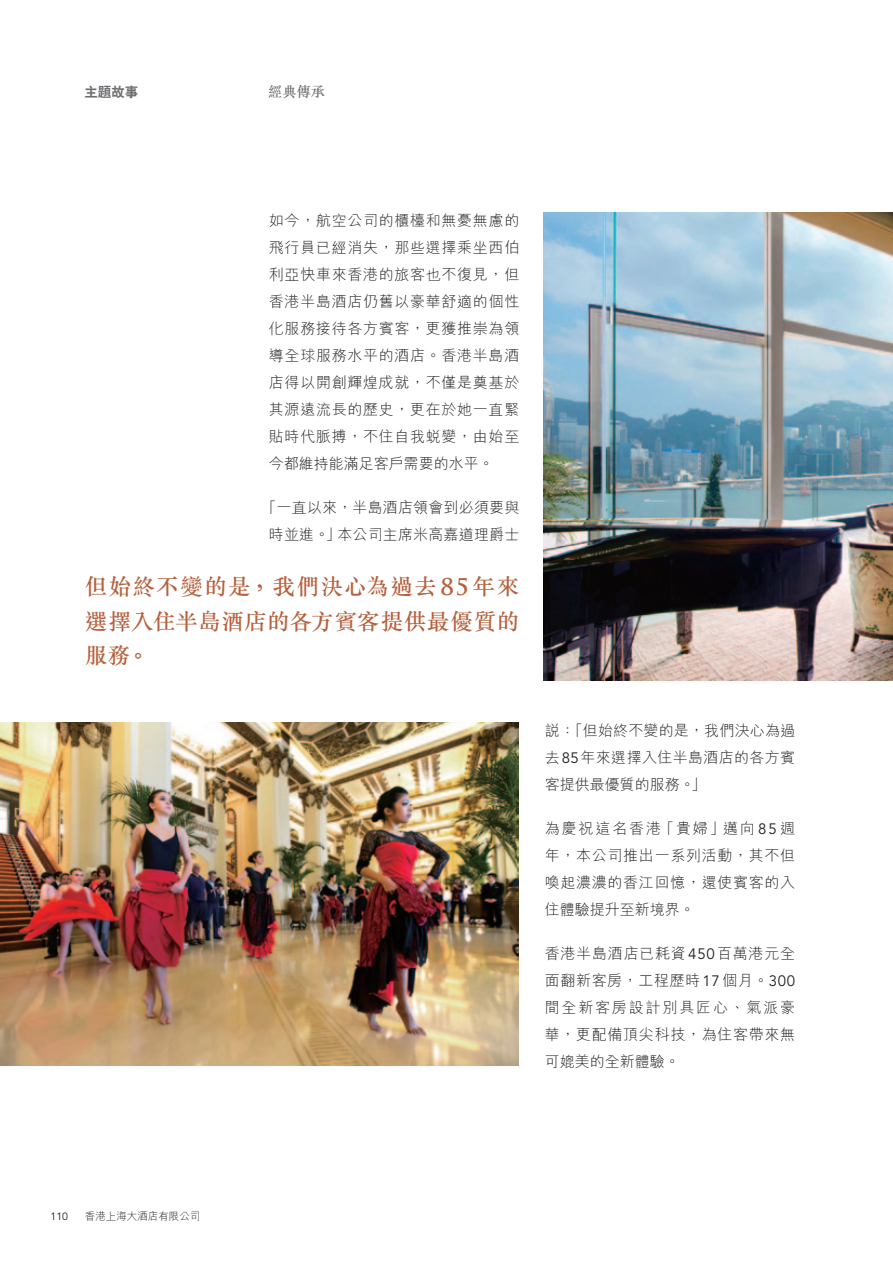
<style>
.page{position:relative;width:893px;height:1263px;background:#fff}
.page>*{position:absolute;margin:0;border:0;box-sizing:border-box;transform-origin:0 0}
.C_Call_out{font:500 22.5px/34.5px "M Sung HK";letter-spacing:.04em;color:#b5613e;text-align:justify}
.C_Body{font:300 15px/27px "M Hei HK";letter-spacing:.04em;color:#231f20;text-align:justify}
.C_Body-2{font:300 15px/27px "M Hei HK";letter-spacing:.01em;color:#231f20;text-align:center}
.t1{font:500 14.25px "M Sung HK";color:#6c6d70}
.t2{font:800 13.5px "C Hei 2 HK";color:#6c6d70}
.t3{font:300 10.5px "M Hei HK";color:#231f20}
.t4{font:10.5px "Avenir";color:#231f20}
.s1{font-family:"Trajan Pro";font-weight:700}
.s2{font-family:"Avenir";font-weight:400}
</style>
<div class="page">
<img style="left:0;top:723px;width:519px;height:342px">
<img style="left:543px;top:213px;width:350px;height:467px">
<p class="t2" style="left:84px;top:83px;width:55px">主題故事</p>
<p class="t1" style="left:268px;top:82px;width:58px">經典傳承</p>
<p class="C_Body" style="left:269px;top:206px;width:252px">如今，航空公司的櫃檯和無憂無慮的飛行員已經消失，那些選擇乘坐西伯利亞快車來香港的旅客也不復見，但香港半島酒店仍舊以豪華舒適的個性化服務接待各方賓客，更獲推崇為領導全球服務水平的酒店。香港半島酒店得以開創輝煌成就，不僅是奠基於其源遠流長的歷史，更在於她一直緊貼時代脈搏，不住自我蛻變，由始至今都維持能滿足客戶需要的水平。</p>
<p class="C_Body-2" style="left:261px;top:493px;width:259px">「一直以來，半島酒店領會到必須要與時並進。」本公司主席米高嘉道理爵士</p>
<p class="C_Call_out" style="left:85px;top:569px;width:436px">但始終不變的是，我們決心為過去<span class="s1">85</span>年來選擇入住半島酒店的各方賓客提供最優質的服務。</p>
<p class="C_Body" style="left:545px;top:717px;width:252px">說：「但始終不變的是，我們決心為過去<span class="s2">85</span>年來選擇入住半島酒店的各方賓客提供最優質的服務。」</p>
<p class="C_Body" style="left:545px;top:815px;width:252px">為慶祝這名香港「貴婦」邁向<span class="s2">85</span>週年，本公司推出一系列活動，其不但喚起濃濃的香江回憶，還使賓客的入住體驗提升至新境界。</p>
<p class="C_Body" style="left:545px;top:940px;width:252px">香港半島酒店已耗資<span class="s2">450</span>百萬港元全面翻新客房，工程歷時<span class="s2">17</span>個月。<span class="s2">300</span>間全新客房設計別具匠心、氣派豪華，更配備頂尖科技，為住客帶來無可媲美的全新體驗。</p>
<p class="t4" style="left:51px;top:1211px;width:19px">110</p>
<p class="t3" style="left:85px;top:1209px;width:117px">香港上海大酒店有限公司</p>
</div>
